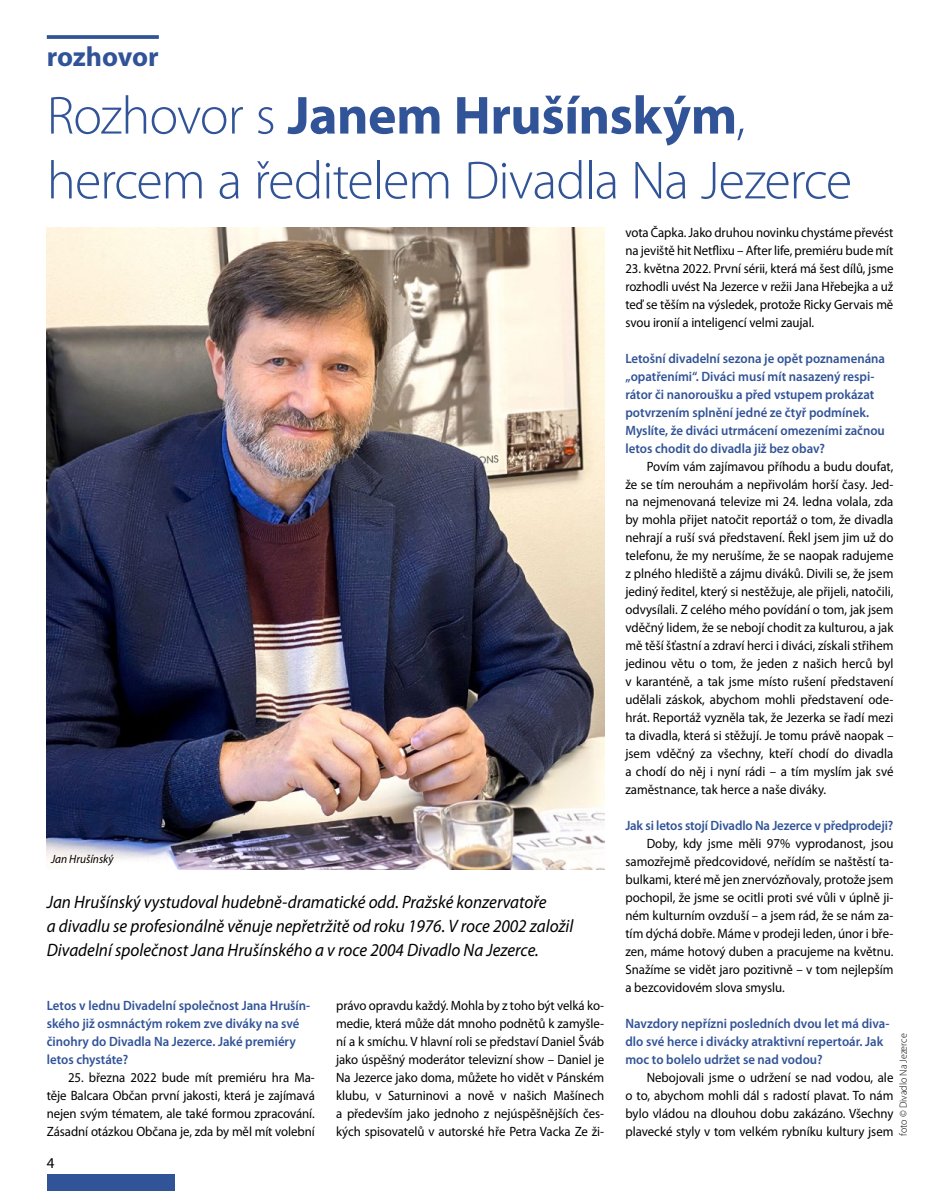
<style>
.page{position:relative;width:936px;height:1191px;background:#fff}
.page>*{position:absolute;margin:0;border:0;box-sizing:border-box;transform-origin:0 0}
._3-titulek{font:300 54px/64.8px "Myriad Pro";letter-spacing:-.02em;color:#315397}
.Nazev_podrubriky{font:700 27.75px "Myriad Pro";letter-spacing:-.01em;color:#315397}
._4-perex{font:italic 18px/24px "Myriad Pro";color:#000;scale:.95 1}
.t1{font:15px "Myriad Pro";color:#000}
._7-text{font:13.5px/18px "Myriad Pro";letter-spacing:-.005em;color:#000;text-align:justify;scale:.95 1}
.otazka{font:600 13.5px/18px "Myriad Pro";color:#315397;scale:.95 1}
._2-popisek{font:italic 12px "Myriad Pro";color:#000;scale:.95 1}
._1-zdroj{font:300 10.5px "Myriad Pro";color:#000;scale:.95 1}
.s1{font-weight:700}
</style>
<div class="page">
<svg style="left:47px;top:35px;width:112px;height:4px"></svg>
<img style="left:47px;top:227px;width:557px;height:642px">
<div style="left:47px;top:1174px;width:127px;height:17px;background:#315397"></div>
<p class="Nazev_podrubriky" style="left:47px;top:39px;width:113px">rozhovor</p>
<p class="_3-titulek" style="left:47px;top:83px;width:806px">Rozhovor s <span class="s1">Janem Hrušínským</span>, hercem a ředitelem Divadla Na Jezerce</p>
<p class="_2-popisek" style="left:51px;top:851px;width:67px">Jan Hrušínský</p>
<p class="_4-perex" style="left:47px;top:890px;width:556px">Jan Hrušínský vystudoval hudebně-dramatické odd. Pražské konzervatoře<br>a divadlu se profesionálně věnuje nepřetržitě od roku 1976. V roce 2002 založil<br>Divadelní společnost Jana Hrušínského a v roce 2004 Divadlo Na Jezerce.</p>
<p class="otazka" style="left:47px;top:996px;width:279px">Letos v lednu Divadelní společnost Jana Hrušín&shy;ského již osmnáctým rokem zve diváky na své činohry do Divadla Na Jezerce. Jaké premiéry letos chystáte?</p>
<p class="_7-text" style="left:47px;top:1068px;width:284px;text-indent:21px">25. března 2022 bude mít premiéru hra Ma&shy;těje Balcara Občan první jakosti, která je zajímavá nejen svým tématem, ale také formou zpracování.<br>Zásadní otázkou Občana je, zda by měl mít volební</p>
<p class="t1" style="left:47px;top:1154px;width:9px">4</p>
<p class="_7-text" style="left:336px;top:996px;width:284px">právo opravdu každý. Mohla by z toho být velká ko&shy;medie, která může dát mnoho podnětů k zamyšle&shy;ní a k smíchu. V hlavní roli se představí Daniel Šváb jako úspěšný moderátor televizní show – Daniel je Na Jezerce jako doma, můžete ho vidět v Pánském klubu, v Saturninovi a nově v našich Mašínech a především jako jednoho z nejúspěšnějších čes&shy;kých spisovatelů v autorské hře Petra Vacka Ze ži-</p>
<p class="_7-text" style="left:625px;top:223px;width:283px">vota Čapka. Jako druhou novinku chystáme převést na jeviště hit Netflixu – After life, premiéru bude mít</p>
<p class="_7-text" style="left:625px;top:259px;width:283px">23. května 2022. První sérii, která má šest dílů, jsme rozhodli uvést Na Jezerce v režii Jana Hřebejka a už teď se těším na výsledek, protože Ricky Gervais mě svou ironií a inteligencí velmi zaujal.</p>
<p class="otazka" style="left:625px;top:349px;width:275px">Letošní divadelní sezona je opět poznamenána „opatřeními“. Diváci musí mít nasazený respi&shy;rátor či nanoroušku a před vstupem prokázat potvrzením splnění jedné ze čtyř podmínek.<br>Myslíte, že diváci utrmácení omezeními začnou letos chodit do divadla již bez obav?</p>
<p class="_7-text" style="left:625px;top:457px;width:284px;text-indent:21px">Povím vám zajímavou příhodu a budu doufat, že se tím nerouhám a nepřivolám horší časy. Jed&shy;na nejmenovaná televize mi 24. ledna volala, zda by mohla přijet natočit reportáž o tom, že divadla nehrají a ruší svá představení. Řekl jsem jim už do telefonu, že my nerušíme, že se naopak radujeme z plného hlediště a zájmu diváků. Divili se, že jsem jediný ředitel, který si nestěžuje, ale přijeli, natočili, odvysílali. Z celého mého povídání o tom, jak jsem vděčný lidem, že se nebojí chodit za kulturou, a jak mě těší šťastní a zdraví herci i diváci, získali střihem jedinou větu o tom, že jeden z našich herců byl v karanténě, a tak jsme místo rušení představení udělali záskok, abychom mohli představení ode&shy;hrát. Reportáž vyzněla tak, že Jezerka se řadí mezi ta divadla, která si stěžují. Je tomu právě naopak – jsem vděčný za všechny, kteří chodí do divadla a chodí do něj i nyní rádi – a tím myslím jak své zaměstnance, tak herce a naše diváky.</p>
<p class="otazka" style="left:625px;top:816px;width:283px">Jak si letos stojí Divadlo Na Jezerce v předprodeji?</p>
<p class="_7-text" style="left:625px;top:834px;width:284px;text-indent:21px">Doby, kdy jsme měli 97% vyprodanost, jsou samozřejmě předcovidové, neřídím se naštěstí ta&shy;bulkami, které mě jen znervózňovaly, protože jsem pochopil, že jsme se ocitli proti své vůli v úplně ji&shy;ném kulturním ovzduší – a jsem rád, že se nám za&shy;tím dýchá dobře. Máme v prodeji leden, únor i bře&shy;zen, máme hotový duben a pracujeme na květnu.<br>Snažíme se vidět jaro pozitivně – v tom nejlepším a bezcovidovém slova smyslu.</p>
<p class="otazka" style="left:625px;top:1014px;width:279px">Navzdory nepřízni posledních dvou let má diva&shy;dlo své herce i divácky atraktivní repertoár. Jak moc to bolelo udržet se nad vodou?</p>
<p class="_7-text" style="left:625px;top:1068px;width:283px;text-indent:21px">Nebojovali jsme o udržení se nad vodou, ale o to, abychom mohli dál s radostí plavat. To nám bylo vládou na dlouhou dobu zakázáno. Všechny plavecké styly v tom velkém rybníku kultury jsem</p>
<p class="_1-zdroj" style="left:897px;top:1135px;width:109px;rotate:-90deg">foto © Divadlo Na Jezerce</p>
</div>
